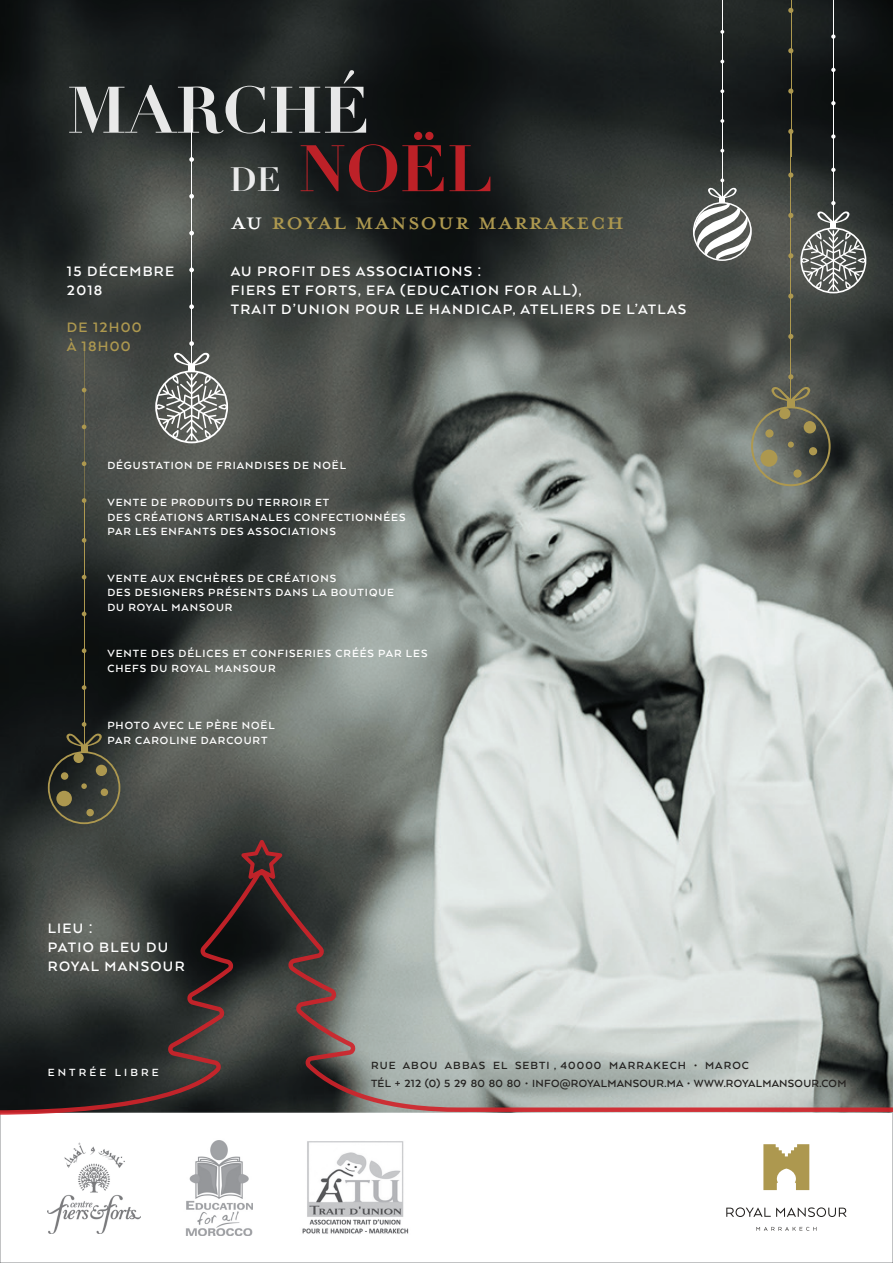
<style>
.page{position:relative;width:893px;height:1263px;background:#fff}
.page>*{position:absolute;margin:0;border:0;box-sizing:border-box;transform-origin:0 0}
.t1{font:700 64.5px "Didot";color:#fff}
.t2{font:700 64.5px "Didot";color:#d1232a}
.t3{font:34.5px "Mrs Eaves All Petite Caps";letter-spacing:.01em;color:#ad984f}
.t4{font:700 33px "Didot";color:#fff}
.t5{font:700 15.75px/18.9px "Arquitecta";letter-spacing:.08em;color:#fff}
.t6{font:700 15.75px/18.9px "Arquitecta";letter-spacing:.08em;color:#ad984f}
.t7{font:700 12px/14.4px "Arquitecta";letter-spacing:.08em;color:#fff}
.t8{font:700 12px "Arquitecta";letter-spacing:.02em;color:#252321}
.t9{font:700 12px "Arquitecta";letter-spacing:.09em;color:#252321}
.s1{color:#fff}
</style>
<div class="page">
<img style="left:0;top:0;width:893px;height:839px">
<svg style="left:720px;top:149px;width:4px;height:4px"></svg>
<svg style="left:720px;top:119px;width:4px;height:4px"></svg>
<svg style="left:720px;top:89px;width:4px;height:4px"></svg>
<svg style="left:720px;top:30px;width:4px;height:4px"></svg>
<hr style="left:722px;top:0;width:1px;height:199px;background:#fff">
<svg style="left:693px;top:178px;width:59px;height:83px"></svg>
<svg style="left:756px;top:1227px;width:60px;height:4px"></svg>
<svg style="left:726px;top:1207px;width:120px;height:10px"></svg>
<svg style="left:763px;top:1144px;width:46px;height:46px"></svg>
<svg style="left:189px;top:341px;width:5px;height:5px"></svg>
<svg style="left:189px;top:304px;width:5px;height:5px"></svg>
<svg style="left:189px;top:268px;width:5px;height:4px"></svg>
<svg style="left:189px;top:231px;width:5px;height:4px"></svg>
<svg style="left:189px;top:194px;width:5px;height:5px"></svg>
<svg style="left:189px;top:157px;width:5px;height:5px"></svg>
<hr style="left:191px;top:119px;width:1px;height:247px;background:#fff">
<svg style="left:155px;top:352px;width:73px;height:91px;background:#7d7f7c"></svg>
<svg style="left:831px;top:201px;width:4px;height:4px"></svg>
<svg style="left:831px;top:168px;width:4px;height:4px"></svg>
<svg style="left:831px;top:134px;width:4px;height:5px"></svg>
<svg style="left:831px;top:101px;width:4px;height:4px"></svg>
<svg style="left:831px;top:68px;width:4px;height:4px"></svg>
<svg style="left:831px;top:34px;width:4px;height:5px"></svg>
<hr style="left:833px;top:0;width:1px;height:224px;background:#fff">
<svg style="left:800px;top:211px;width:66px;height:82px;background:#747774"></svg>
<svg style="left:82px;top:345px;width:4px;height:178px"></svg>
<svg style="left:82px;top:722px;width:4px;height:5px"></svg>
<svg style="left:82px;top:685px;width:4px;height:5px"></svg>
<svg style="left:82px;top:648px;width:4px;height:5px"></svg>
<svg style="left:82px;top:612px;width:4px;height:4px"></svg>
<svg style="left:82px;top:575px;width:4px;height:4px"></svg>
<svg style="left:82px;top:538px;width:4px;height:5px"></svg>
<hr style="left:84px;top:500px;width:1px;height:247px;background:#ad984f">
<svg style="left:48px;top:733px;width:72px;height:91px;background:#3b3c30"></svg>
<div style="left:73px;top:753px;width:11px;height:10px;background:#ad984f;border-radius:50%"></div>
<div style="left:61px;top:772px;width:7px;height:8px;background:#ad984f;border-radius:50%"></div>
<div style="left:101px;top:788px;width:7px;height:8px;background:#ad984f;border-radius:50%"></div>
<div style="left:86px;top:809px;width:8px;height:7px;background:#ad984f;border-radius:50%"></div>
<svg style="left:788px;top:129px;width:5px;height:5px"></svg>
<svg style="left:788px;top:89px;width:5px;height:5px"></svg>
<svg style="left:788px;top:48px;width:5px;height:5px"></svg>
<svg style="left:788px;top:8px;width:5px;height:5px"></svg>
<hr style="left:791px;top:0;width:1px;height:156px;background:#ad984f">
<svg style="left:788px;top:374px;width:5px;height:5px"></svg>
<svg style="left:788px;top:334px;width:5px;height:5px"></svg>
<svg style="left:788px;top:294px;width:5px;height:5px"></svg>
<svg style="left:788px;top:253px;width:5px;height:5px"></svg>
<svg style="left:788px;top:213px;width:5px;height:5px"></svg>
<svg style="left:788px;top:172px;width:5px;height:6px"></svg>
<hr style="left:791px;top:131px;width:1px;height:271px;background:#ad984f">
<svg style="left:751px;top:386px;width:80px;height:100px;background:#616357"></svg>
<div style="left:804px;top:421px;width:12px;height:12px;background:#ad984f;border-radius:50%"></div>
<div style="left:760px;top:450px;width:17px;height:17px;background:#ad984f;border-radius:50%"></div>
<div style="left:788px;top:441px;width:6px;height:7px;background:#ad984f;border-radius:50%"></div>
<div style="left:779px;top:408px;width:11px;height:11px;background:#ad984f;border-radius:50%"></div>
<div style="left:765px;top:429px;width:9px;height:9px;background:#ad984f;border-radius:50%"></div>
<div style="left:809px;top:447px;width:8px;height:8px;background:#ad984f;border-radius:50%"></div>
<div style="left:793px;top:469px;width:9px;height:9px;background:#ad984f;border-radius:50%"></div>
<img style="left:48px;top:1142px;width:93px;height:91px">
<img style="left:185px;top:1140px;width:67px;height:96px">
<img style="left:302px;top:1141px;width:107px;height:93px">
<svg style="left:0;top:839px;width:893px;height:276px;background:#8a8c89"></svg>
<h1 class="t1" style="left:67px;top:69px;width:304px">MARCHÉ</h1>
<h1 class="t2" style="left:298px;top:128px;width:196px">NOËL</h1>
<h3 class="t4" style="left:230px;top:159px;width:52px">DE</h3>
<h2 class="t3" style="left:231px;top:206px;width:395px"><span class="s1">AU</span> ROYAL MANSOUR MARRAKECH</h2>
<h3 class="t5" style="left:231px;top:261px;width:457px">AU PROFIT DES ASSOCIATIONS :<br>FIERS ET FORTS, EFA (EDUCATION FOR ALL ,(<br>TRAIT D’UNION POUR LE HANDICAP, ATELIERS DE ’LATLAS</h3>
<h3 class="t5" style="left:67px;top:261px;width:109px">15 DÉCEMBRE<br>2018</h3>
<h3 class="t6" style="left:67px;top:317px;width:76px">DE 12H00<br>À 18H00</h3>
<p class="t7" style="left:107px;top:458px;width:240px">DÉGUSTATION DE FRIANDISES DE NOËL</p>
<p class="t7" style="left:107px;top:495px;width:300px">VENTE DE PRODUITS DU TERROIR ET<br>DES CRÉATIONS ARTISANALES CONFECTIONNÉES<br>PAR LES ENFANTS DES ASSOCIATIONS</p>
<p class="t7" style="left:107px;top:571px;width:288px">VENTE AUX ENCHÈRES DE CRÉATIONS<br>DES DESIGNERS PRÉSENTS DANS LA BOUTIQUE<br>DU ROYAL MANSOUR</p>
<p class="t7" style="left:107px;top:646px;width:322px">VENTE DES DÉLICES ET CONFISERIES CRÉÉS PAR LES<br>CHEFS DU ROYAL MANSOUR</p>
<p class="t7" style="left:107px;top:718px;width:169px">PHOTO AVEC LE PÈRE NOËL<br>PAR CAROLINE DARCOURT</p>
<h3 class="t5" style="left:48px;top:918px;width:138px">LIEU :<br>PATIO BLEU DU<br>ROYAL MANSOUR</h3>
<p class="t7" style="left:48px;top:1064px;width:60px">E N T R É E</p>
<p class="t7" style="left:115px;top:1064px;width:45px">L BI R E</p>
<p class="t8" style="left:403px;top:1058px;width:36px">ABOU</p>
<p class="t8" style="left:371px;top:1058px;width:26px">RUE</p>
<p class="t8" style="left:445px;top:1058px;width:42px">ABBAS</p>
<p class="t8" style="left:493px;top:1058px;width:16px">EL</p>
<p class="t9" style="left:515px;top:1058px;width:88px">SEBTI , 40000</p>
<p class="t9" style="left:609px;top:1058px;width:78px">MARRAKECH</p>
<p class="t8" style="left:694px;top:1058px;width:5px">•</p>
<p class="t8" style="left:705px;top:1058px;width:45px">MAROC</p>
<p class="t8" style="left:371px;top:1076px;width:477px">TÉL + 212 (0) 5 29 80 80 80 • INFO@ROYALMANSOUR.MA • WWW.ROYALMANSOUR.COM</p>
</div>
